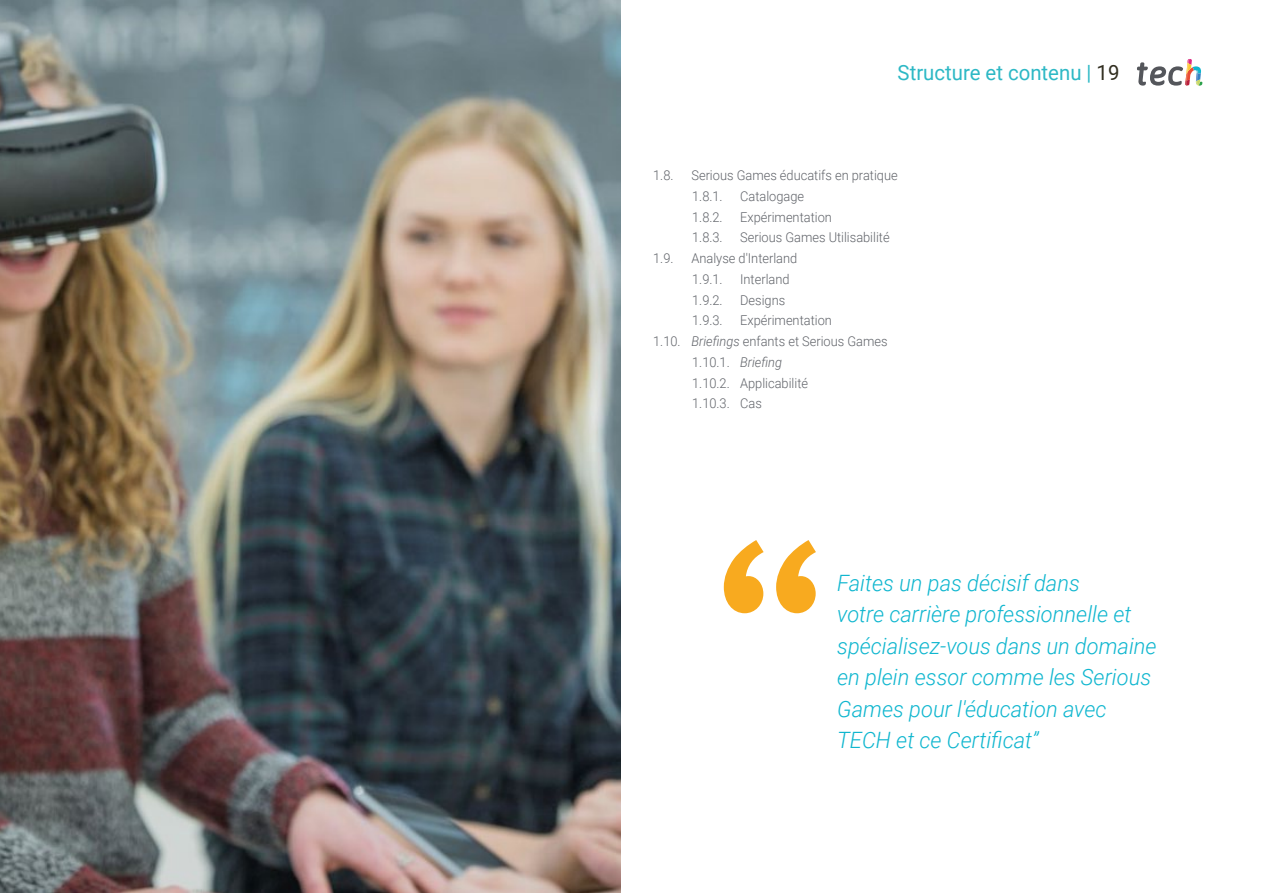
<style>
.page{position:relative;width:1263px;height:893px;background:#fff}
.page>*{position:absolute;margin:0;border:0;box-sizing:border-box;transform-origin:0 0}
.t1{font:italic 300 22.5px/31.5px "Roboto";color:#0fb6cf}
.t2{font:21px "Roboto";color:#2db8c5}
.t3{font:300 13.5px/20.7px "Roboto";color:#61646a;scale:.95 1}
.t4{font:italic 300 13.5px "Roboto";color:#61646a;scale:.95 1}
.s1{color:#312e20}
.s2{font-style:italic}
.s3{font-style:normal}
</style>
<div class="page">
<svg style="left:1137px;top:59px;width:65px;height:27px"></svg>
<img style="left:0;top:0;width:621px;height:893px">
<svg style="left:724px;top:540px;width:92px;height:73px"></svg>
<h2 class="t2" style="left:898px;top:57px;width:223px">Structure et contenu | <span class="s1">19</span></h2>
<p class="t3" style="left:653px;top:165px;width:23px">1.8.</p>
<p class="t3" style="left:691px;top:165px;width:219px">Serious Games éducatifs en pratique<br>1.8.1.</p>
<p class="t3" style="left:740px;top:185px;width:69px">Catalogage</p>
<p class="t3" style="left:692px;top:206px;width:34px">1.8.2.</p>
<p class="t3" style="left:740px;top:206px;width:98px">Expérimentation</p>
<p class="t3" style="left:692px;top:227px;width:34px">1.8.3.</p>
<p class="t3" style="left:740px;top:227px;width:159px">Serious Games Utilisabilité</p>
<p class="t3" style="left:653px;top:248px;width:23px">1.9.</p>
<p class="t3" style="left:691px;top:248px;width:113px">Analyse d'Interland<br>1.9.1.</p>
<p class="t3" style="left:740px;top:268px;width:54px">Interland</p>
<p class="t3" style="left:692px;top:289px;width:34px">1.9.2.</p>
<p class="t3" style="left:740px;top:289px;width:49px">Designs</p>
<p class="t3" style="left:692px;top:310px;width:34px">1.9.3.</p>
<p class="t3" style="left:740px;top:310px;width:98px">Expérimentation</p>
<p class="t3" style="left:653px;top:331px;width:248px">1.10. <span class="s2">Briefings</span> enfants et Serious Games</p>
<p class="t4" style="left:692px;top:353px;width:96px"><span class="s3">1.10.1.</span> Briefing</p>
<p class="t3" style="left:692px;top:372px;width:124px">1.10.2. Applicabilité</p>
<p class="t3" style="left:692px;top:393px;width:75px">1.10.3. Cas</p>
<h1 class="t1" style="left:837px;top:566px;width:321px">Faites un pas décisif dans<br>votre carrière professionnelle et spécialisez-vous dans un domaine en plein essor comme les Serious<br>Games pour l'éducation avec<br>TECH et ce Certificat”</h1>
</div>
